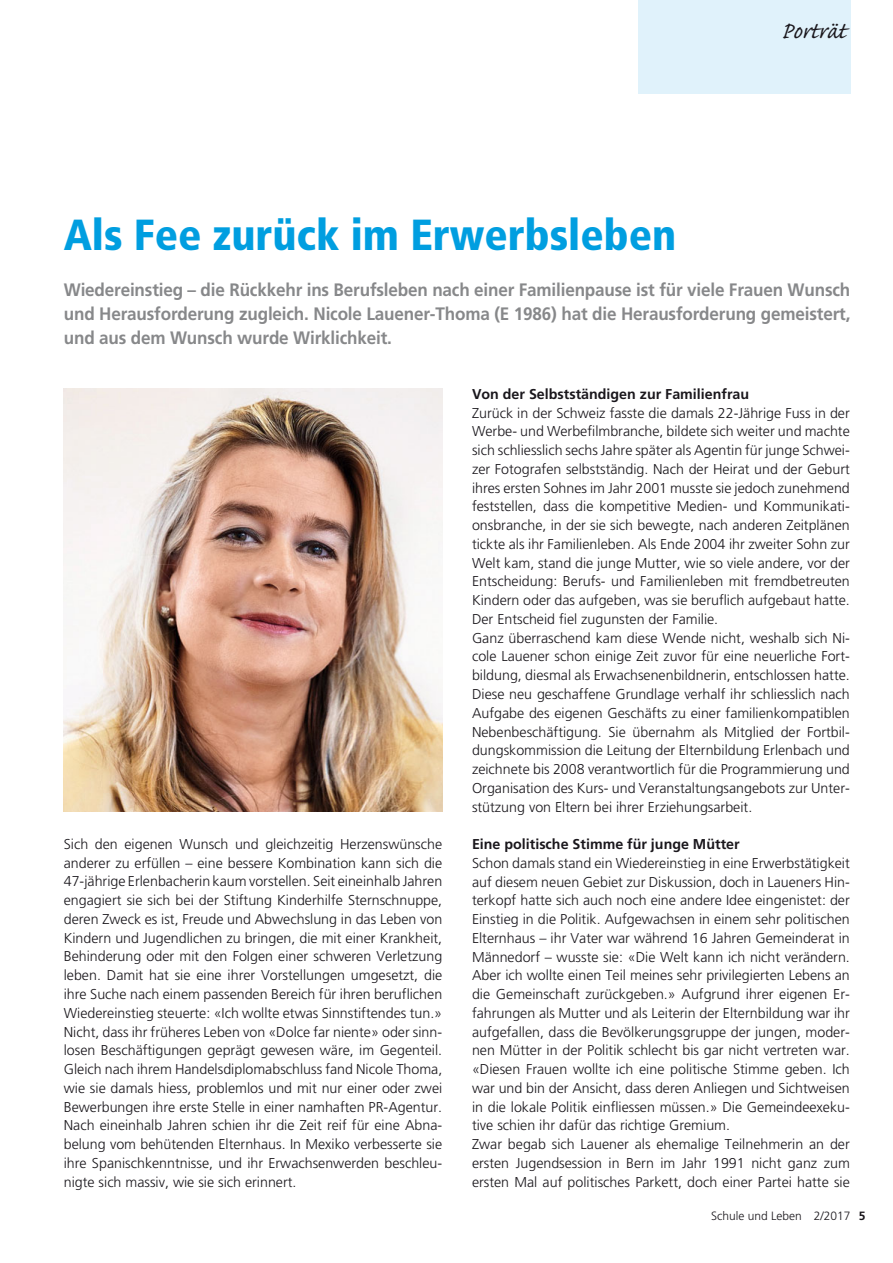
<style>
.page{position:relative;width:893px;height:1263px;background:#fff}
.page>*{position:absolute;margin:0;border:0;box-sizing:border-box;transform-origin:0 0}
.t1{font:900 condensed 43.5px "Frutiger";color:#009ee0}
.t2{font:30px "Caflisch Script";color:#1a171c}
.t3{font:700 18px/24px "Frutiger";letter-spacing:-.01em;color:#87888a;text-align:justify;scale:.95 1}
.t4{font:300 14.25px/18.8px "Frutiger";color:#1a171c}
.t5{font:700 14.25px "Frutiger";color:#1a171c}
.t6{font:300 12px "Frutiger";color:#1a171c}
.s1{font-weight:700}
</style>
<div class="page">
<div style="left:638px;top:0;width:212px;height:94px;background:#e0f2fb"></div>
<img style="left:64px;top:389px;width:378px;height:422px">
<h1 class="t1" style="left:64px;top:218px;width:614px">Als Fee zurück im Erwerbsleben</h1>
<h2 class="t2" style="left:781px;top:20px;width:67px">Porträt</h2>
<p class="t3" style="left:64px;top:280px;width:829px">Wiedereinstieg – die Rückkehr ins Berufsleben nach einer Familienpause ist für viele Frauen Wunsch und Herausforderung zugleich. Nicole Lauener-Thoma (E 1986) hat die Herausforderung gemeistert, und aus dem Wunsch wurde Wirklichkeit.</p>
<p class="t4" style="left:64px;top:836px;width:380px;text-align:justify">Sich den eigenen Wunsch und gleichzeitig Herzenswünsche anderer zu erfüllen – eine bessere Kombination kann sich die 47-jährige Erlenbacherin kaum vorstellen. Seit eineinhalb Jahren engagiert sie sich bei der Stiftung Kinderhilfe Sternschnuppe, deren Zweck es ist, Freude und Abwechslung in das Leben von Kindern und Jugendlichen zu bringen, die mit einer Krankheit, Behinderung oder mit den Folgen einer schweren Verletzung leben. Damit hat sie eine ihrer Vorstellungen umgesetzt, die ihre Suche nach einem passenden Bereich für ihren beruflichen Wiedereinstieg steuerte: «Ich wollte etwas Sinnstiftendes tun.» Nicht, dass ihr früheres Leben von «Dolce far niente» oder sinn&shy;losen Beschäftigungen geprägt gewesen wäre, im Gegenteil.<br>Gleich nach ihrem Handelsdiplomabschluss fand Nicole Thoma, wie sie damals hiess, problemlos und mit nur einer oder zwei Bewerbungen ihre erste Stelle in einer namhaften PR-Agentur.<br>Nach eineinhalb Jahren schien ihr die Zeit reif für eine Abna&shy;belung vom behütenden Elternhaus. In Mexiko verbesserte sie ihre Spanischkenntnisse, und ihr Erwachsenwerden beschleu&shy;nigte sich massiv, wie sie sich erinnert.</p>
<p class="t5" style="left:472px;top:388px;width:279px">Von der Selbstständigen zur Familienfrau</p>
<p class="t4" style="left:472px;top:404px;width:379px">Zurück in der Schweiz fasste die damals 22-Jährige Fuss in der Werbe- und Werbefilmbranche, bildete sich weiter und machte sich schliesslich sechs Jahre später als Agentin für junge Schwei&shy;zer Fotografen selbstständig. Nach der Heirat und der Geburt ihres ersten Sohnes im Jahr 2001 musste sie jedoch zunehmend feststellen, dass die kompetitive Medien- und Kommunikati&shy;onsbranche, in der sie sich bewegte, nach anderen Zeitplänen tickte als ihr Familienleben. Als Ende 2004 ihr zweiter Sohn zur Welt kam, stand die junge Mutter, wie so viele andere, vor der Entscheidung: Berufs- und Familienleben mit fremdbetreuten Kindern oder das aufgeben, was sie beruflich aufgebaut hatte.<br>Der Entscheid fiel zugunsten der Familie.<br>Ganz überraschend kam diese Wende nicht, weshalb sich Ni&shy;cole Lauener schon einige Zeit zuvor für eine neuerliche Fort&shy;bildung, diesmal als Erwachsenenbildnerin, entschlossen hatte.<br>Diese neu geschaffene Grundlage verhalf ihr schliesslich nach Aufgabe des eigenen Geschäfts zu einer familienkompatiblen Nebenbeschäftigung. Sie übernahm als Mitglied der Fortbil&shy;dungskommission die Leitung der Elternbildung Erlenbach und zeichnete bis 2008 verantwortlich für die Programmierung und Organisation des Kurs- und Veranstaltungsangebots zur Unter&shy;stützung von Eltern bei ihrer Erziehungsarbeit.</p>
<p class="t5" style="left:472px;top:838px;width:269px">Eine politische Stimme für junge Mütter</p>
<p class="t4" style="left:472px;top:854px;width:379px">Schon damals stand ein Wiedereinstieg in eine Erwerbstätigkeit auf diesem neuen Gebiet zur Diskussion, doch in Laueners Hin&shy;terkopf hatte sich auch noch eine andere Idee eingenistet: der Einstieg in die Politik. Aufgewachsen in einem sehr politischen Elternhaus – ihr Vater war während 16 Jahren Gemeinderat in Männedorf – wusste sie: «Die Welt kann ich nicht verändern.<br>Aber ich wollte einen Teil meines sehr privilegierten Lebens an die Gemeinschaft zurückgeben.» Aufgrund ihrer eigenen Er&shy;fahrungen als Mutter und als Leiterin der Elternbildung war ihr aufgefallen, dass die Bevölkerungsgruppe der jungen, moder&shy;nen Mütter in der Politik schlecht bis gar nicht vertreten war. «Diesen Frauen wollte ich eine politische Stimme geben. Ich war und bin der Ansicht, dass deren Anliegen und Sichtweisen in die lokale Politik einfliessen müssen.» Die Gemeindeexeku&shy;tive schien ihr dafür das richtige Gremium.<br>Zwar begab sich Lauener als ehemalige Teilnehmerin an der ersten Jugendsession in Bern im Jahr 1991 nicht ganz zum ersten Mal auf politisches Parkett, doch einer Partei hatte sie</p>
<p class="t6" style="left:711px;top:1211px;width:156px">Schule und Leben 2/2017 <span class="s1">5</span></p>
</div>
